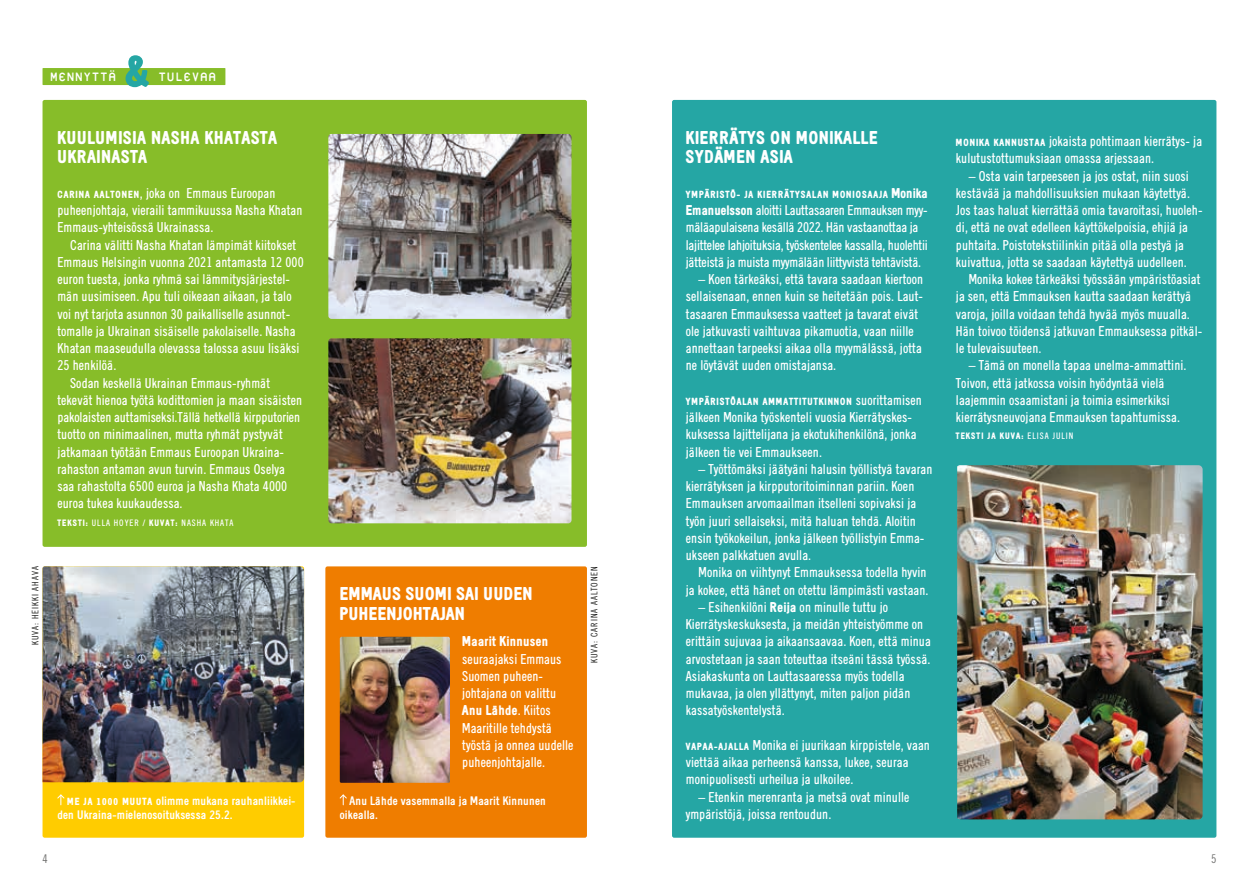
<style>
.page{position:relative;width:1259px;height:893px;background:#fff}
.page>*{position:absolute;margin:0;border:0;box-sizing:border-box;transform-origin:0 0}
.t1{font:900 18px/19.5px "Emmaus";letter-spacing:.025em;color:#fff}
.t2{font:18px "Platelet";color:#fff}
.t3{font:13.8px/17.2px "Emmausdemi";color:#fff}
.t4{font:13.8px/17.2px "Emmausdemi";letter-spacing:-.02em;color:#fff}
.t5{font:900 13.8px "Emmaus";color:#fff}
.t6{font:700 12px/13.5px "Emmaus";color:#fff}
.t7{font:300 12px "Emmaus";color:#70706f}
.t8{font:900 10.05px "Emmaus";letter-spacing:.075em;color:#fff}
.t9{font:300 9px "Emmaus";letter-spacing:.1em;color:#1d1d1b}
.t10{font:9px "Emmausdemi";letter-spacing:.1em;color:#fff}
.t11{font:900 9px "Emmaus";letter-spacing:.1em;color:#fff}
.s1{font-family:"Emmaus";font-weight:900;font-size:10.05px}
.s2{font-family:"Emmaus";font-weight:900}
.s3{font-family:"Emmausdemi";font-weight:400}
.s4{font-weight:900;font-size:10.05px}
.s5{font-size:13.8px}
.s6{font-family:"Emmausdemi";font-weight:400;font-size:13.8px}
</style>
<div class="page">
<div style="left:325px;top:566px;width:262px;height:272px;background:#ef7d00;border-radius:2px"></div>
<div style="left:672px;top:100px;width:544px;height:738px;background:#25a6a4;border-radius:2px"></div>
<div style="left:43px;top:100px;width:544px;height:447px;background:#87bd29;border-radius:2px"></div>
<img style="left:957px;top:465px;width:245px;height:354px">
<img style="left:340px;top:637px;width:110px;height:146px">
<img style="left:328px;top:134px;width:243px;height:185px">
<img style="left:328px;top:338px;width:243px;height:185px">
<div style="left:43px;top:566px;width:261px;height:272px;background:#fc0;border-radius:2px"></div>
<img style="left:43px;top:566px;width:261px;height:216px">
<svg style="left:339px;top:794px;width:8px;height:11px"></svg>
<svg style="left:57px;top:794px;width:8px;height:11px"></svg>
<div style="left:43px;top:68px;width:182px;height:17px;background:#87bd29"></div>
<svg style="left:125px;top:55px;width:24px;height:32px"></svg>
<h1 class="t2" style="left:50px;top:68px;width:68px">MENNYTTÄ</h1>
<h1 class="t2" style="left:158px;top:68px;width:60px">TULEVAA</h1>
<h1 class="t1" style="left:57px;top:128px;width:221px">KUULUMISIA NASHA KHATASTA<br>UKRAINASTA</h1>
<p class="t3" style="left:57px;top:184px;width:247px"><span class="s1">CARINA AALTONEN</span>, joka on Emmaus Euroopan puheenjohtaja, vieraili tammikuussa Nasha Khatan<br>Emmaus-yhteisössä Ukrainassa.</p>
<p class="t3" style="left:70px;top:236px;width:228px">Carina välitti Nasha Khatan lämpimät kiitokset</p>
<p class="t3" style="left:57px;top:253px;width:248px">Emmaus Helsingin vuonna 2021 antamasta 12 000</p>
<p class="t3" style="left:57px;top:270px;width:234px">euron tuesta, jonka ryhmä sai lämmitysjärjestel-</p>
<p class="t3" style="left:57px;top:288px;width:236px">män uusimiseen. Apu tuli oikeaan aikaan, ja talo</p>
<p class="t3" style="left:57px;top:305px;width:234px">voi nyt tarjota asunnon 30 paikalliselle asunnot-</p>
<p class="t3" style="left:57px;top:322px;width:240px">tomalle ja Ukrainan sisäiselle pakolaiselle. Nasha</p>
<p class="t3" style="left:57px;top:339px;width:244px">Khatan maaseudulla olevassa talossa asuu lisäksi</p>
<p class="t3" style="left:57px;top:357px;width:60px">25 henkilöä.</p>
<p class="t3" style="left:70px;top:374px;width:201px">Sodan keskellä Ukrainan Emmaus-ryhmät</p>
<p class="t3" style="left:57px;top:391px;width:246px">tekevät hienoa työtä kodittomien ja maan sisäisten</p>
<p class="t3" style="left:57px;top:408px;width:244px">pakolaisten auttamiseksi.Tällä hetkellä kirpputorien</p>
<p class="t3" style="left:57px;top:426px;width:227px">tuotto on minimaalinen, mutta ryhmät pystyvät</p>
<p class="t3" style="left:57px;top:443px;width:227px">jatkamaan työtään Emmaus Euroopan Ukraina-</p>
<p class="t3" style="left:57px;top:460px;width:229px">rahaston antaman avun turvin. Emmaus Oselya</p>
<p class="t3" style="left:57px;top:477px;width:231px">saa rahastolta 6500 euroa ja Nasha Khata 4000</p>
<p class="t3" style="left:57px;top:495px;width:127px">euroa tukea kuukaudessa.</p>
<p class="t10" style="left:57px;top:517px;width:178px"><span class="s2">TEKSTI:</span> ULLA HOYER / <span class="s2">KUVAT:</span> NASHA KHATA</p>
<p class="t9" style="left:30px;top:645px;width:80px;rotate:-90deg">KUVA: HEIKKI AHAVA</p>
<p class="t9" style="left:589px;top:663px;width:98px;rotate:-90deg">KUVA: CARINA AALTONEN</p>
<h1 class="t1" style="left:340px;top:584px;width:194px">EMMAUS SUOMI SAI UUDEN<br>PUHEENJOHTAJAN</h1>
<p class="t5" style="left:462px;top:634px;width:88px">Maarit Kinnusen</p>
<p class="t3" style="left:462px;top:650px;width:101px">seuraajaksi Emmaus<br>Suomen puheen&shy;johtajana on valittu</p>
<p class="t5" style="left:462px;top:703px;width:90px">Anu Lähde<span class="s3">. Kiitos</span></p>
<p class="t3" style="left:462px;top:719px;width:113px">Maaritille tehdystä työstä ja onnea uudelle puheenjohtajalle.</p>
<p class="t6" style="left:57px;top:794px;width:240px;text-indent:10px"><span class="s4">ME JA 1000 MUUTA</span> olimme mukana rauhanliikkei&shy;den Ukraina-mielenosoituksessa 25.2.</p>
<p class="t6" style="left:340px;top:794px;width:208px;text-indent:10px">Anu Lähde vasemmalla ja Maarit Kinnunen oikealla.</p>
<h1 class="t1" style="left:686px;top:128px;width:193px">KIERRÄTYS ON MONIKALLE<br>SYDÄMEN ASIA</h1>
<p class="t8" style="left:686px;top:189px;width:243px">YMPÄRISTÖ- JA KIERRÄTYSALAN MONIOSAAJA <span class="s5">Monika</span></p>
<p class="t4" style="left:686px;top:201px;width:244px"><span class="s2">Emanuelsson</span> aloitti Lauttasaaren Emmauksen myy&shy;mäläapulaisena kesällä 2022. Hän vastaanottaa ja lajittelee lahjoituksia, työskentelee kassalla, huolehtii jätteistä ja muista myymälään liittyvistä tehtävistä.</p>
<p class="t3" style="left:686px;top:270px;width:239px;text-indent:13px">– Koen tärkeäksi, että tavara saadaan kiertoon sellaisenaan, ennen kuin se heitetään pois. Laut&shy;tasaaren Emmauksessa vaatteet ja tavarat eivät ole jatkuvasti vaihtuvaa pikamuotia, vaan niille annettaan tarpeeksi aikaa olla myymälässä, jotta ne löytävät uuden omistajansa.</p>
<p class="t8" style="left:686px;top:396px;width:238px">YMPÄRISTÖALAN AMMATTITUTKINNON <span class="s6">suorittamisen</span></p>
<p class="t3" style="left:686px;top:408px;width:232px">jälkeen Monika työskenteli vuosia Kierrätyskes&shy;kuksessa lajittelijana ja ekotukihenkilönä, jonka jälkeen tie vei Emmaukseen.</p>
<p class="t3" style="left:686px;top:460px;width:248px;text-indent:13px">– Työttömäksi jäätyäni halusin työllistyä tavaran kierrätyksen ja kirpputoritoiminnan pariin. Koen Emmauksen arvomaailman itselleni sopivaksi ja työn juuri sellaiseksi, mitä haluan tehdä. Aloitin ensin työkokeilun, jonka jälkeen työllistyin Emma&shy;ukseen palkkatuen avulla.</p>
<p class="t3" style="left:686px;top:564px;width:244px;text-align:right">Monika on viihtynyt Emmauksessa todella hyvin<br>ja kokee, että hänet on otettu lämpimästi vastaan.</p>
<p class="t3" style="left:686px;top:598px;width:246px;text-indent:13px">– Esihenkilöni <span class="s2">Reija</span> on minulle tuttu jo Kierrätyskeskuksesta, ja meidän yhteistyömme on erittäin sujuvaa ja aikaansaavaa. Koen, että minua arvostetaan ja saan toteuttaa itseäni tässä työssä.<br>Asiakaskunta on Lauttasaaressa myös todella mukavaa, ja olen yllättynyt, miten paljon pidän kassatyöskentelystä.</p>
<p class="t3" style="left:686px;top:736px;width:246px"><span class="s1">VAPAA-AJALLA</span> Monika ei juurikaan kirppistele, vaan viettää aikaa perheensä kanssa, lukee, seuraa monipuolisesti urheilua ja ulkoilee.</p>
<p class="t3" style="left:686px;top:788px;width:225px;text-indent:13px">– Etenkin merenranta ja metsä ovat minulle ympäristöjä, joissa rentoudun.</p>
<p class="t3" style="left:956px;top:132px;width:248px"><span class="s1">MONIKA KANNUSTAA</span> jokaista pohtimaan kierrätys- ja kulutustottumuksiaan omassa arjessaan.</p>
<p class="t3" style="left:956px;top:167px;width:248px;text-indent:13px">– Osta vain tarpeeseen ja jos ostat, niin suosi kestävää ja mahdollisuuksien mukaan käytettyä.<br>Jos taas haluat kierrättää omia tavaroitasi, huoleh&shy;di, että ne ovat edelleen käyttökelpoisia, ehjiä ja puhtaita. Poistotekstiilinkin pitää olla pestyä ja kuivattua, jotta se saadaan käytettyä uudelleen.</p>
<p class="t3" style="left:956px;top:270px;width:248px;text-indent:13px">Monika kokee tärkeäksi työssään ympäristöasiat ja sen, että Emmauksen kautta saadaan kerättyä varoja, joilla voidaan tehdä hyvää myös muualla.<br>Hän toivoo töidensä jatkuvan Emmauksessa pitkäl&shy;le tulevaisuuteen.</p>
<p class="t3" style="left:956px;top:357px;width:232px;text-indent:13px">– Tämä on monella tapaa unelma-ammattini.<br>Toivon, että jatkossa voisin hyödyntää vielä laajemmin osaamistani ja toimia esimerkiksi kierrätysneuvojana Emmauksen tapahtumissa.</p>
<p class="t11" style="left:956px;top:431px;width:119px">TEKSTI JA KUVA: <span class="s3">ELISA JULIN</span></p>
<p class="t7" style="left:43px;top:852px;width:7px">4</p>
<p class="t7" style="left:1211px;top:852px;width:7px">5</p>
</div>
